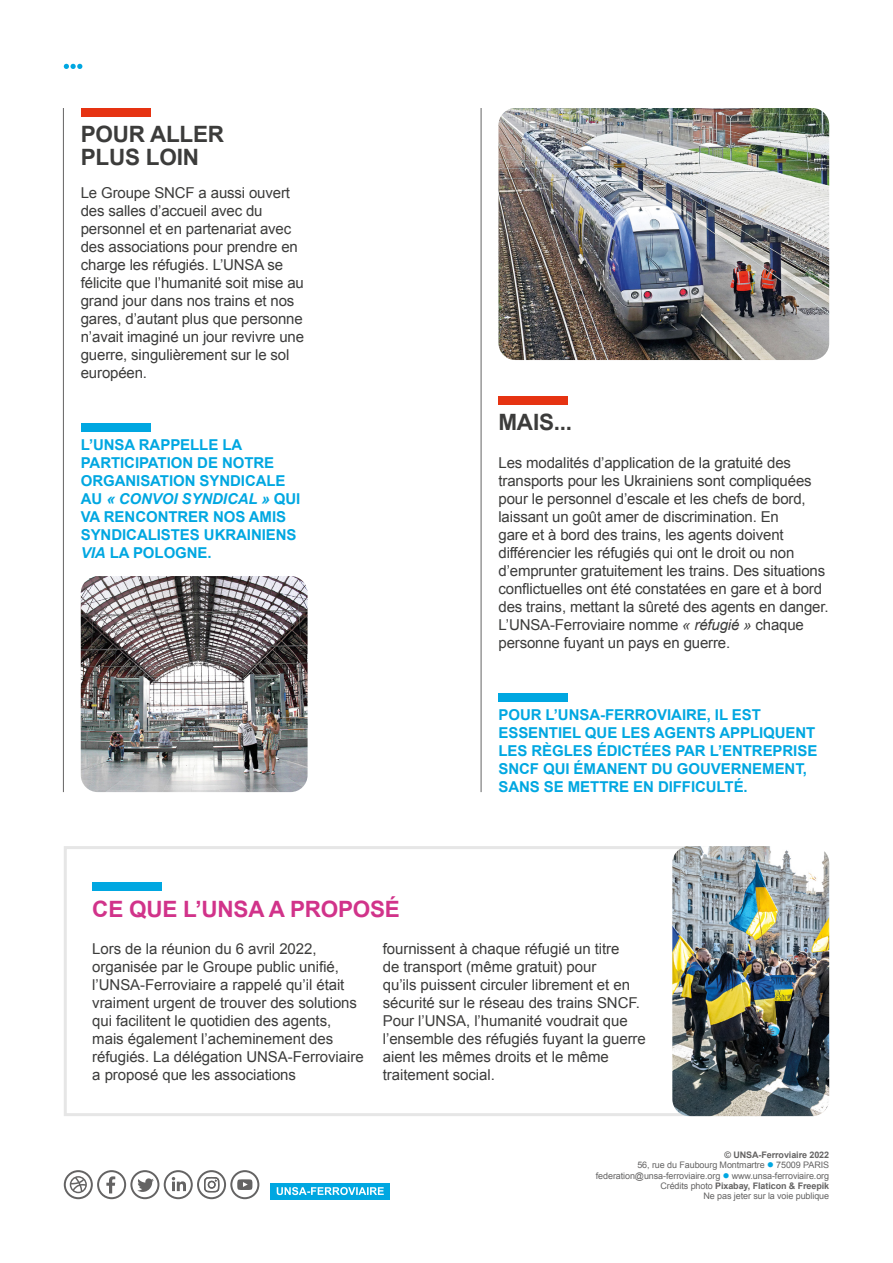
<style>
.page{position:relative;width:893px;height:1263px;background:#fff}
.page>*{position:absolute;margin:0;border:0;box-sizing:border-box;transform-origin:0 0}
.t1{font:700 22.5px/22.5px "Arial";letter-spacing:-.01em;color:#3c3c3b}
.t2{font:700 22.5px "Arial";letter-spacing:-.01em;color:#d1338a}
.t3{font:15px/18px "Arial";letter-spacing:-.01em;color:#3c3c3b}
.t4{font:700 15px/18px "Arial";letter-spacing:-.005em;color:#00a7e1}
.t5{font:9px/10.4px "Arial";letter-spacing:-.01em;color:#646363;text-align:right}
.s1{font-style:italic}
.s2{font-weight:700}
.s3{color:#00a7e1}
</style>
<div class="page">
<div style="left:64px;top:846px;width:695px;height:270px;border:3px solid #e6e6e6"></div>
<div style="left:92px;top:882px;width:70px;height:8px;background:#00a7e1"></div>
<svg style="left:64px;top:64px;width:18px;height:5px"></svg>
<svg style="left:64px;top:1170px;width:195px;height:29px"></svg>
<div style="left:271px;top:1183px;width:119px;height:16px;background:#00a7e1"></div>
<svg style="left:277px;top:1187px;width:107px;height:8px"></svg>
<hr style="left:63px;top:108px;width:1px;height:684px;background:#646363">
<hr style="left:481px;top:108px;width:1px;height:684px;background:#646363">
<div style="left:81px;top:108px;width:70px;height:8px;background:#e63312"></div>
<div style="left:498px;top:396px;width:70px;height:8px;background:#e63312"></div>
<div style="left:81px;top:424px;width:70px;height:8px;background:#00a7e1"></div>
<div style="left:498px;top:694px;width:70px;height:8px;background:#00a7e1"></div>
<img style="left:81px;top:576px;width:227px;height:216px">
<img style="left:498px;top:108px;width:331px;height:252px">
<img style="left:672px;top:846px;width:157px;height:270px">
<h1 class="t1" style="left:81px;top:124px;width:145px">POUR ALLER<br>PLUS LOIN</h1>
<p class="t3" style="left:81px;top:184px;width:225px">Le Groupe SNCF a aussi ouvert des salles d’accueil avec du personnel et en partenariat avec des associations pour prendre en charge les réfugiés. L’UNSA se félicite que l’humanité soit mise au grand jour dans nos trains et nos gares, d’autant plus que personne n’avait imaginé un jour revivre une guerre, singulièrement sur le sol européen.</p>
<p class="t4" style="left:81px;top:436px;width:221px">L’UNSA RAPPELLE LA<br>PARTICIPATION DE NOTRE<br>ORGANISATION SYNDICALE<br>AU <span class="s1">« CONVOI SYNDICAL »</span> QUI<br>VA RENCONTRER NOS AMIS<br>SYNDICALISTES UKRAINIENS<br><span class="s1">VIA</span> LA POLOGNE.</p>
<h1 class="t1" style="left:498px;top:412px;width:75px">MAIS...</h1>
<p class="t3" style="left:498px;top:454px;width:332px">Les modalités d’application de la gratuité des transports pour les Ukrainiens sont compliquées pour le personnel d’escale et les chefs de bord, laissant un goût amer de discrimination. En<br>gare et à bord des trains, les agents doivent différencier les réfugiés qui ont le droit ou non d’emprunter gratuitement les trains. Des situations conflictuelles ont été constatées en gare et à bord des trains, mettant la sûreté des agents en danger.<br>L’UNSA-Ferroviaire nomme <span class="s1">« réfugié »</span> chaque personne fuyant un pays en guerre.</p>
<p class="t4" style="left:498px;top:706px;width:320px">POUR L’UNSA-FERROVIAIRE, IL EST ESSENTIEL QUE LES AGENTS APPLIQUENT LES RÈGLES ÉDICTÉES PAR L’ENTREPRISE SNCF QUI ÉMANENT DU GOUVERNEMENT, SANS SE METTRE EN DIFFICULTÉ.</p>
<h1 class="t2" style="left:92px;top:894px;width:309px">CE QUE L’UNSA A PROPOSÉ</h1>
<p class="t3" style="left:92px;top:940px;width:273px">Lors de la réunion du 6 avril 2022, organisée par le Groupe public unifié, l’UNSA-Ferroviaire a rappelé qu’il était vraiment urgent de trouver des solutions qui facilitent le quotidien des agents, mais également l’acheminement des réfugiés. La délégation UNSA-Ferroviaire a proposé que les associations</p>
<p class="t3" style="left:383px;top:940px;width:265px">fournissent à chaque réfugié un titre<br>de transport (même gratuit) pour<br>qu’ils puissent circuler librement et en sécurité sur le réseau des trains SNCF.<br>Pour l’UNSA, l’humanité voudrait que l’ensemble des réfugiés fuyant la guerre aient les mêmes droits et le même traitement social.</p>
<p class="t5" style="left:596px;top:1149px;width:235px"><span class="s2">© UNSA-Ferroviaire 2022<br></span>56, rue du Faubourg Montmartre <span class="s3">●</span> 75009 PARIS federation@unsa-ferroviaire.org <span class="s3">●</span> www.unsa-ferroviaire.org Crédits photo <span class="s2">Pixabay, Flaticon &amp; Freepik<br></span>Ne pas jeter sur la voie publique</p>
</div>
